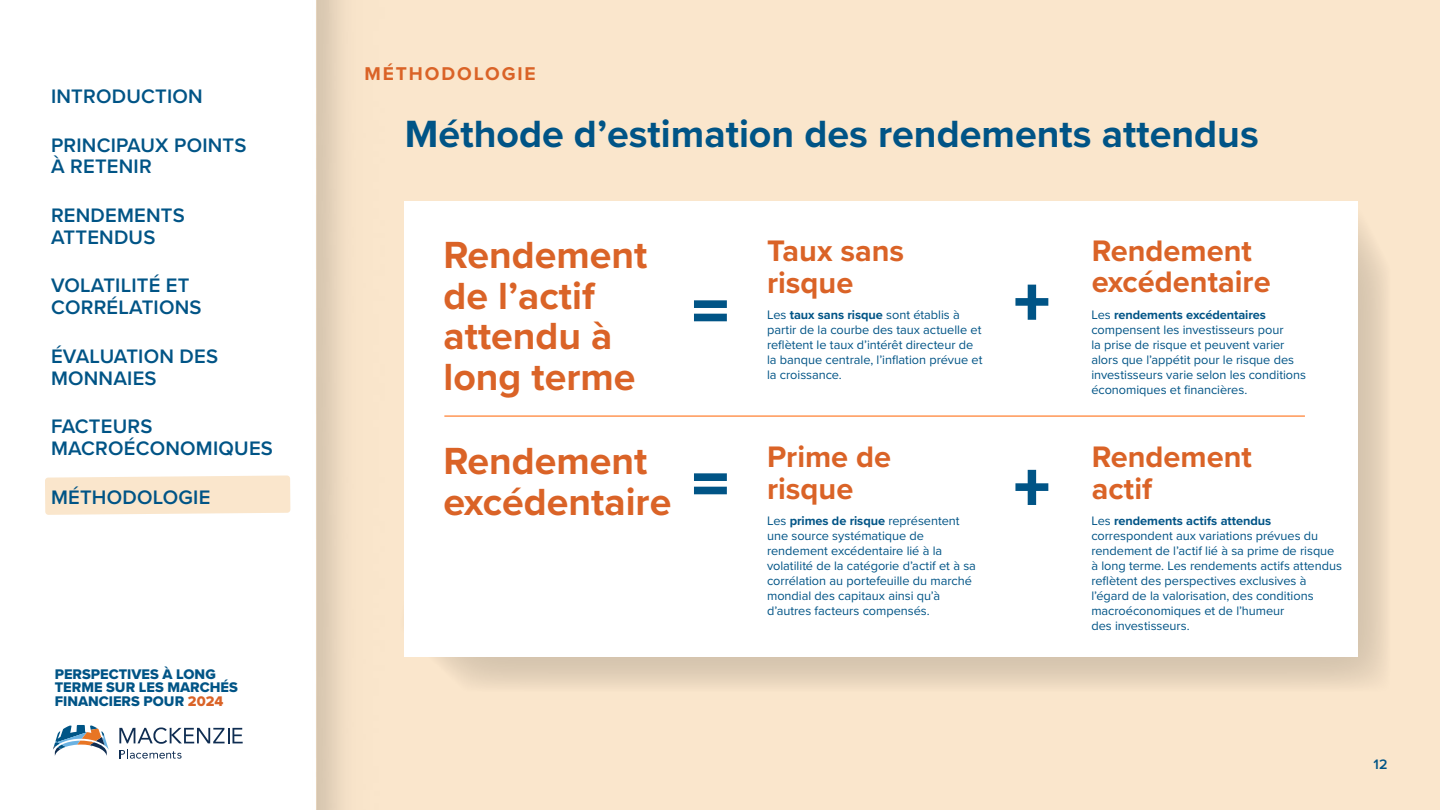
<style>
.page{position:relative;width:1440px;height:810px;background:#fff}
.page>*{position:absolute;margin:0;border:0;box-sizing:border-box;transform-origin:0 0}
.P9-graphic3{font:900 72.75px "Proxima Nova";color:#005486}
.t1{font:700 39.38px "Proxima Nova";color:#005486}
.P9-graphic{font:700 39.15px/40.7px "Proxima Nova";color:#da6327}
.P9-graphic2{font:700 30.75px/32px "Proxima Nova";color:#da6327}
.navigation{font:600 20.25px/21.8px "Proxima Nova";letter-spacing:.01em;color:#005486}
.t2{font:700 19.2px "Proxima Nova";letter-spacing:.1em;color:#da6327}
.t3{font:14.48px/13.5px "Proxima Nova Extrabld";color:#005486}
.t4{font:600 14.25px "Proxima Nova";color:#005486}
.Body-blue{font:12.75px/15px "Proxima Nova";letter-spacing:-.005em;color:#005486}
.s1{color:#da6327}
.s2{font-weight:700}
</style>
<div class="page">
<div style="left:316px;top:0;width:1124px;height:810px;background:#fae6cc"></div>
<svg style="left:53px;top:725px;width:56px;height:31px"></svg>
<svg style="left:119px;top:727px;width:124px;height:32px"></svg>
<svg style="left:404px;top:201px;width:981px;height:485px;fill:#e0ceb7"></svg>
<div style="left:405px;top:201px;width:953px;height:456px;background:#fff"></div>
<hr style="left:444px;top:416px;width:861px;height:1px;background:#ff6200">
<svg style="left:45px;top:475px;width:245px;height:40px;background:#fae7cf"></svg>
<p class="navigation" style="left:51px;top:85px;width:153px">INTRODUCTION</p>
<p class="navigation" style="left:51px;top:133px;width:197px">PRINCIPAUX POINTS<br>À RETENIR</p>
<p class="navigation" style="left:51px;top:204px;width:135px">RENDEMENTS<br>ATTENDUS</p>
<p class="navigation" style="left:51px;top:274px;width:152px">VOLATILITÉ ET<br>CORRÉLATIONS</p>
<p class="navigation" style="left:51px;top:345px;width:169px">ÉVALUATION DES<br>MONNAIES</p>
<p class="navigation" style="left:51px;top:415px;width:223px">FACTEURS<br>MACROÉCONOMIQUES</p>
<p class="navigation" style="left:51px;top:485px;width:161px">MÉTHODOLOGIE</p>
<p class="t3" style="left:55px;top:667px;width:185px">PERSPECTIVES À LONG<br>TERME SUR LES MARCHÉS<br>FINANCIERS POUR <span class="s1">2024</span></p>
<h3 class="t2" style="left:364px;top:60px;width:173px">MÉTHODOLOGIE</h3>
<h2 class="t1" style="left:405px;top:105px;width:855px">Méthode d’estimation des rendements attendus</h2>
<p class="P9-graphic" style="left:444px;top:234px;width:205px">Rendement de l’actif attendu à long terme</p>
<p class="P9-graphic" style="left:444px;top:440px;width:229px">Rendement excédentaire</p>
<p class="P9-graphic3" style="left:692px;top:257px;width:39px">=</p>
<p class="P9-graphic3" style="left:692px;top:430px;width:39px">=</p>
<p class="P9-graphic2" style="left:767px;top:234px;width:139px">Taux sans risque</p>
<p class="Body-blue" style="left:767px;top:307px;width:217px">Les <span class="s2">taux sans risque</span> sont établis à partir de la courbe des taux actuelle et reflètent le taux d’intérêt directeur de la banque centrale, l’inflation prévue et la croissance.</p>
<p class="P9-graphic2" style="left:767px;top:440px;width:126px">Prime de risque</p>
<p class="Body-blue" style="left:767px;top:512px;width:210px">Les <span class="s2">primes de risque</span> représentent une source systématique de rendement excédentaire lié à la volatilité de la catégorie d’actif et à sa corrélation au portefeuille du marché mondial des capitaux ainsi qu’à d’autres facteurs compensés.</p>
<p class="P9-graphic3" style="left:1013px;top:248px;width:39px">+</p>
<p class="P9-graphic3" style="left:1013px;top:433px;width:39px">+</p>
<p class="P9-graphic2" style="left:1092px;top:234px;width:180px">Rendement excédentaire</p>
<p class="Body-blue" style="left:1091px;top:306px;width:216px">Les <span class="s2">rendements excédentaires </span>compensent les investisseurs pour<br>la prise de risque et peuvent varier alors que l’appétit pour le risque des investisseurs varie selon les conditions économiques et financières.</p>
<p class="P9-graphic2" style="left:1092px;top:440px;width:161px">Rendement actif</p>
<p class="Body-blue" style="left:1091px;top:512px;width:252px">Les <span class="s2">rendements actifs attendus </span>correspondent aux variations prévues du rendement de l’actif lié à sa prime de risque à long terme. Les rendements actifs attendus reflètent des perspectives exclusives à l’égard de la valorisation, des conditions macroéconomiques et de l’humeur<br>des investisseurs.</p>
<p class="t4" style="left:1374px;top:753px;width:15px">12</p>
</div>
